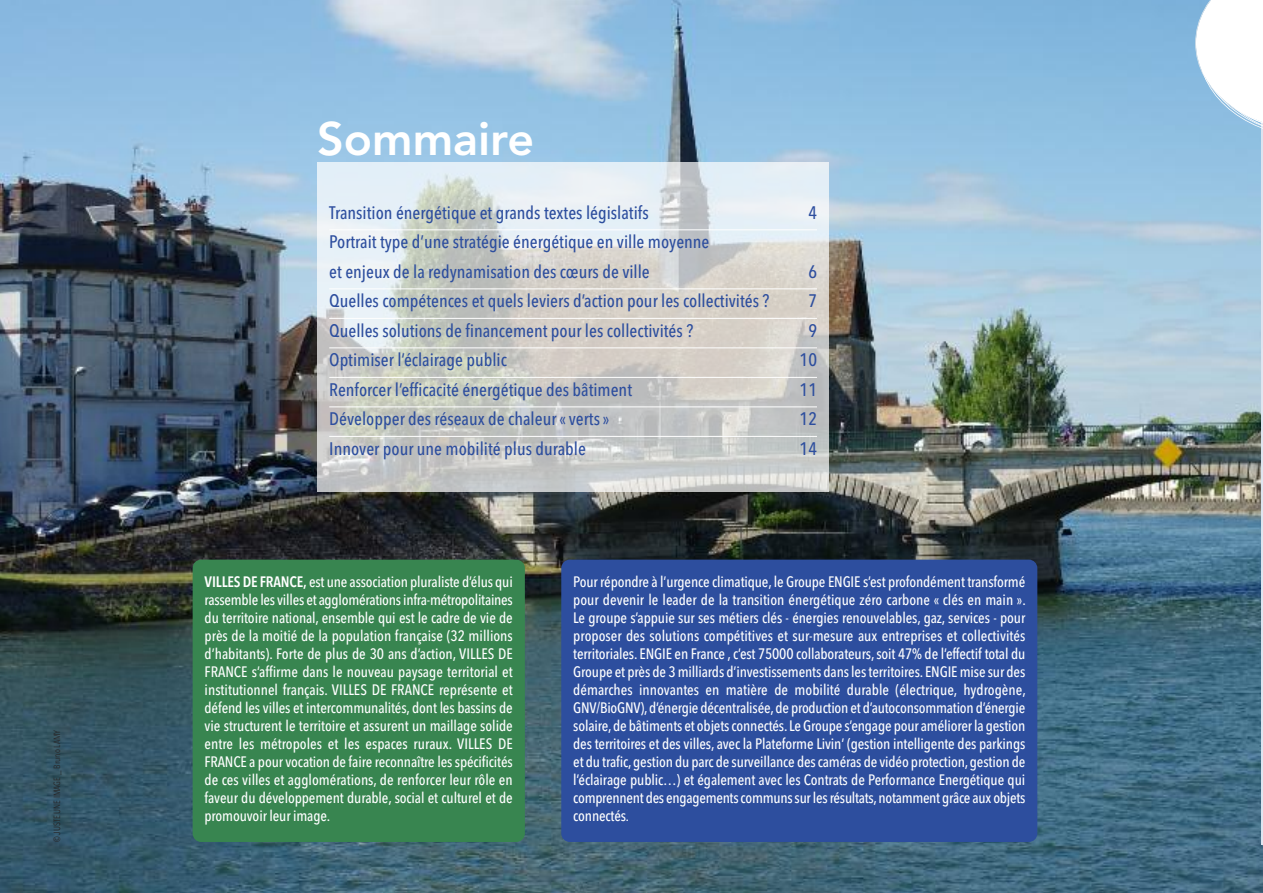
<style>
.page{position:relative;width:1263px;height:893px;background:#fff}
.page>*{position:absolute;margin:0;border:0;box-sizing:border-box;transform-origin:0 0}
.t1{font:800 46.5px "Avenir";color:#fff}
.t2{font:500 18px/29.5px "Avenir Next Condensed";color:#2d4e9e}
.t3{font:500 15px/18px "Avenir Next Condensed";letter-spacing:-.01em;color:#fff;text-align:justify}
.t4{font:9px "Avenir Next Condensed";color:#272526}
.s1{font-weight:600}
.s2{font-size:13.5px}
</style>
<div class="page">
<img style="left:0;top:0;width:1263px;height:893px">
<hr style="left:1262px;top:0;width:1px;height:845px;background:#dde3ef">
<svg style="left:1195px;top:0;width:68px;height:138px"></svg>
<div style="left:317px;top:163px;width:512px;height:329px;background:#fff;opacity:.71"></div>
<hr style="left:329px;top:229px;width:488px;height:1px;background:#fff">
<hr style="left:329px;top:288px;width:488px;height:1px;background:#fff">
<hr style="left:329px;top:318px;width:488px;height:1px;background:#fff">
<hr style="left:329px;top:347px;width:488px;height:1px;background:#fff">
<hr style="left:329px;top:377px;width:488px;height:1px;background:#fff">
<hr style="left:329px;top:406px;width:488px;height:1px;background:#fff">
<hr style="left:329px;top:436px;width:488px;height:1px;background:#fff">
<div style="left:193px;top:560px;width:332px;height:282px;background:#388550;border-radius:9px"></div>
<div style="left:561px;top:560px;width:476px;height:282px;background:#2d4e9e;border-radius:9px"></div>
<p class="t4" style="left:49px;top:842px;width:113px;rotate:-90deg">© JUSTE UNE IMAGE _ Bruno LAMY</p>
<h1 class="t1" style="left:317px;top:103px;width:218px">Sommaire</h1>
<p class="t2" style="left:329px;top:198px;width:321px">Transition énergétique et grands textes législatifs</p>
<p class="t2" style="left:808px;top:198px;width:10px">4</p>
<p class="t2" style="left:329px;top:227px;width:382px">Portrait type d’une stratégie énergétique en ville moyenne et enjeux de la redynamisation des cœurs de ville</p>
<p class="t2" style="left:808px;top:257px;width:10px">6</p>
<p class="t2" style="left:329px;top:286px;width:442px">Quelles compétences et quels leviers d’action pour les collectivités ?</p>
<p class="t2" style="left:808px;top:286px;width:10px">7</p>
<p class="t2" style="left:329px;top:316px;width:365px">Quelles solutions de financement pour les collectivités ?</p>
<p class="t2" style="left:808px;top:316px;width:10px">9</p>
<p class="t2" style="left:329px;top:345px;width:179px">Optimiser l’éclairage public</p>
<p class="t2" style="left:800px;top:345px;width:19px">10</p>
<p class="t2" style="left:329px;top:375px;width:304px">Renforcer l’efficacité énergétique des bâtiment</p>
<p class="t2" style="left:800px;top:375px;width:19px">11</p>
<p class="t2" style="left:329px;top:404px;width:282px">Développer des réseaux de chaleur « verts »</p>
<p class="t2" style="left:800px;top:404px;width:19px">12</p>
<p class="t2" style="left:329px;top:434px;width:258px">Innover pour une mobilité plus durable</p>
<p class="t2" style="left:800px;top:434px;width:19px">14</p>
<p class="t3" style="left:205px;top:572px;width:310px"><span class="s1">VILLES DE FRANCE,</span> est une association pluraliste d’élus qui rassemble lesvilles et agglomérationsinfra-métropolitaines du territoire national, ensemble qui est le cadre de vie de près de la moitié de la population française (32 millions d’habitants). Forte de plus de 30 ans d’action, VILLES DE FRANCE s’affirme dans le nouveau paysage territorial et institutionnel français. VILLES DE FRANCE représente et défend les villes et intercommunalités, dont les bassins de vie structurent le territoire et assurent un maillage solide entre les métropoles et les espaces ruraux. VILLES DE FRANCE a pour vocation de faire reconnaître les spécificités de ces villes et agglomérations, de renforcer leur rôle en faveur du développement durable, social et culturel et de promouvoir leur image.</p>
<p class="t3" style="left:573px;top:572px;width:454px">Pour répondre à l’urgence climatique, le Groupe ENGIE s’est profondément transformé pour devenir le leader de la transition énergétique zéro carbone « clés en main ».<br>Le groupe s’appuie sur ses métiers clés - énergies renouvelables, gaz, services - pour proposer des solutions compétitives et sur-mesure aux entreprises et collectivités territoriales. ENGIE en France ,c’est 75000 collaborateurs,soit 47% de l’effectif total du Groupe et près de 3 milliards d’investissements dans les territoires. ENGIE mise sur des démarches innovantes en matière de mobilité durable (électrique, hydrogène, GNV/BioGNV),d’énergie décentralisée,de production et d’autoconsommation d’énergie solaire,de bâtiments et objetsconnectés.Le Groupe s’engage pour améliorerla gestion des territoires et des villes, avec la Plateforme Livin’ (gestion intelligente des parkings et du trafic,gestion du parc de surveillance descaméras de vidéo protection,gestion de l’éclairage public…) et également avec les Contrats de Performance Energétique qui comprennent des engagementscommunssurlesrésultats,notamment grâce aux objets connectés<span class="s2">.</span></p>
</div>
